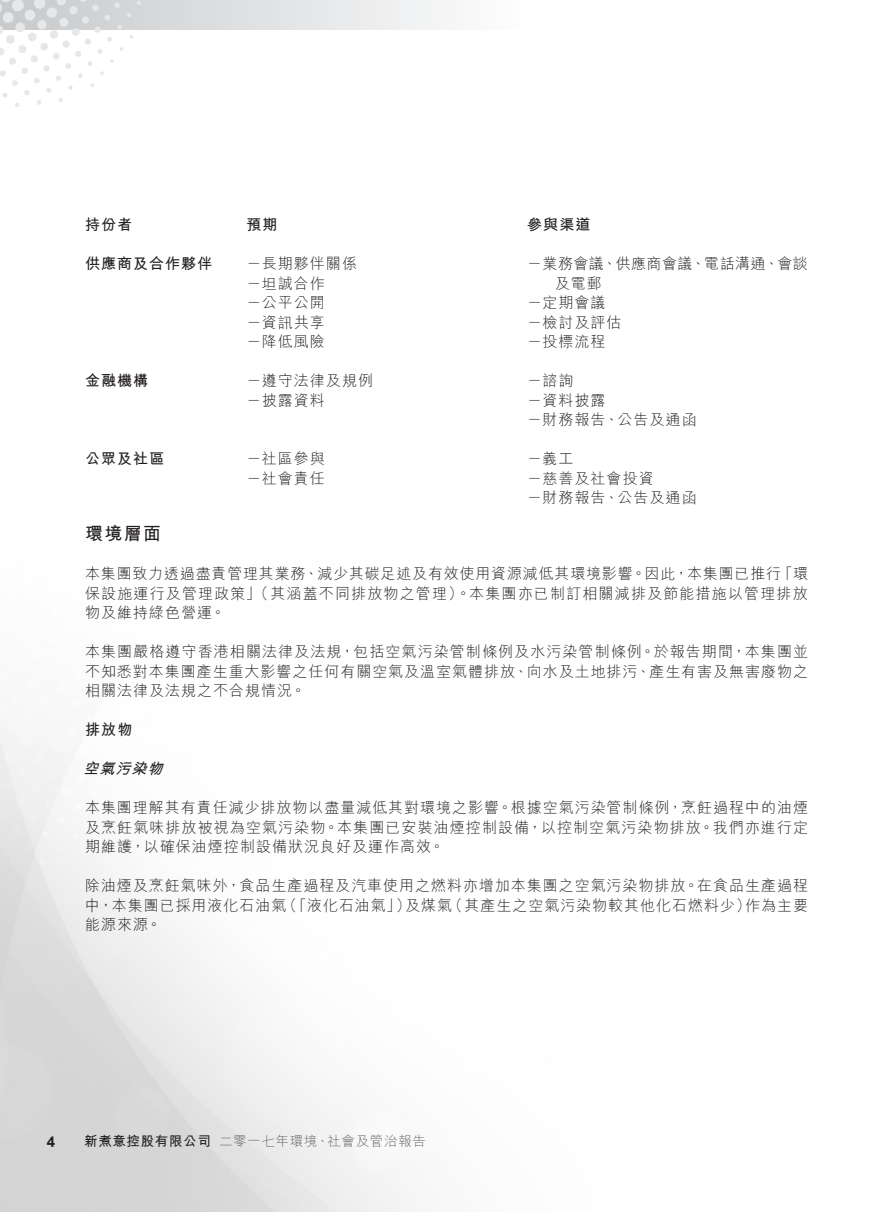
<style>
.page{position:relative;width:893px;height:1212px;background:#fff}
.page>*{position:absolute;margin:0;border:0;box-sizing:border-box;transform-origin:0 0}
.Heading_1{font:700 18px "M Hei HK";color:#231f20}
.Body_Text{font:300 15px/19.5px "M Hei HK";letter-spacing:.07em;color:#231f20;text-align:justify}
.Body_Text-2{font:700 15px "M Hei HK";letter-spacing:.07em;color:#231f20}
.Body_Text-3{font:300 15px/19.5px "M Hei HK";letter-spacing:.03em;color:#231f20}
.Heading_3{font:italic 700 15px "M Hei HK";color:#231f20}
.Heading_2{font:700 15px "M Hei HK";color:#231f20}
.t1{font:700 15px "Arial";color:#231f20}
.t2{font:300 13.5px "M Hei HK";letter-spacing:.05em;color:#636366}
.s1{font-weight:700;color:#231f20}
</style>
<div class="page">
<svg style="left:141px;top:0;width:301px;height:30px"></svg>
<svg style="left:0;top:0;width:141px;height:107px"></svg>
<p class="Body_Text-2" style="left:85px;top:214px;width:49px">持份者</p>
<p class="Body_Text-2" style="left:247px;top:214px;width:33px">預期</p>
<p class="Body_Text-2" style="left:527px;top:214px;width:65px">參與渠道</p>
<p class="Body_Text-2" style="left:85px;top:253px;width:129px">供應商及合作夥伴</p>
<p class="Body_Text" style="left:247px;top:254px;width:112px">－長期夥伴關係</p>
<p class="Body_Text" style="left:247px;top:273px;width:80px">－坦誠合作</p>
<p class="Body_Text" style="left:247px;top:293px;width:80px">－公平公開</p>
<p class="Body_Text" style="left:247px;top:312px;width:80px">－資訊共享</p>
<p class="Body_Text" style="left:247px;top:332px;width:80px">－降低風險</p>
<p class="Body_Text-3" style="left:555px;top:254px;width:254px;text-indent:-28px">－業務會議、供應商會議、電話溝通、會談及電郵</p>
<p class="Body_Text" style="left:527px;top:293px;width:80px">－定期會議</p>
<p class="Body_Text" style="left:527px;top:312px;width:96px">－檢討及評估</p>
<p class="Body_Text" style="left:527px;top:332px;width:80px">－投標流程</p>
<p class="Body_Text-2" style="left:85px;top:370px;width:65px">金融機構</p>
<p class="Body_Text" style="left:247px;top:371px;width:128px">－遵守法律及規例</p>
<p class="Body_Text" style="left:247px;top:390px;width:80px">－披露資料</p>
<p class="Body_Text-2" style="left:85px;top:448px;width:81px">公眾及社區</p>
<p class="Body_Text" style="left:247px;top:449px;width:80px">－社區參與</p>
<p class="Body_Text" style="left:247px;top:468px;width:80px">－社會責任</p>
<p class="Body_Text" style="left:527px;top:371px;width:48px">－諮詢</p>
<p class="Body_Text" style="left:527px;top:390px;width:80px">－資料披露</p>
<p class="Body_Text" style="left:527px;top:410px;width:171px">－財務報告、公告及通函</p>
<p class="Body_Text" style="left:527px;top:449px;width:48px">－義工</p>
<p class="Body_Text" style="left:527px;top:468px;width:128px">－慈善及社會投資</p>
<p class="Body_Text" style="left:527px;top:488px;width:171px">－財務報告、公告及通函</p>
<p class="Heading_1" style="left:85px;top:521px;width:78px">環境層面</p>
<p class="Body_Text" style="left:85px;top:564px;width:724px">本集團致力透過盡責管理其業務、減少其碳足述及有效使用資源減低其環境影響。因此，本集團已推行「環保設施運行及管理政策」（其涵蓋不同排放物之管理）。本集團亦已制訂相關減排及節能措施以管理排放物及維持綠色營運。</p>
<p class="Body_Text" style="left:85px;top:642px;width:725px">本集團嚴格遵守香港相關法律及法規，包括空氣污染管制條例及水污染管制條例。於報告期間，本集團並不知悉對本集團產生重大影響之任何有關空氣及溫室氣體排放、向水及土地排污、產生有害及無害廢物之相關法律及法規之不合規情況。</p>
<p class="Heading_2" style="left:85px;top:719px;width:49px">排放物</p>
<p class="Heading_3" style="left:83px;top:758px;width:86px">空氣污染物</p>
<p class="Body_Text" style="left:85px;top:798px;width:725px">本集團理解其有責任減少排放物以盡量減低其對環境之影響。根據空氣污染管制條例，烹飪過程中的油煙及烹飪氣味排放被視為空氣污染物。本集團已安裝油煙控制設備，以控制空氣污染物排放。我們亦進行定期維護，以確保油煙控制設備狀況良好及運作高效。</p>
<p class="Body_Text" style="left:85px;top:876px;width:725px">除油煙及烹飪氣味外，食品生產過程及汽車使用之燃料亦增加本集團之空氣污染物排放。在食品生產過程中，本集團已採用液化石油氣（「液化石油氣」）及煤氣（其產生之空氣污染物較其他化石燃料少）作為主要能源來源。</p>
<p class="t1" style="left:47px;top:1132px;width:10px">4</p>
<p class="t2" style="left:84px;top:1134px;width:343px"><span class="s1">新煮意控股有限公司</span> 二零一七年環境、社會及管治報告</p>
</div>
